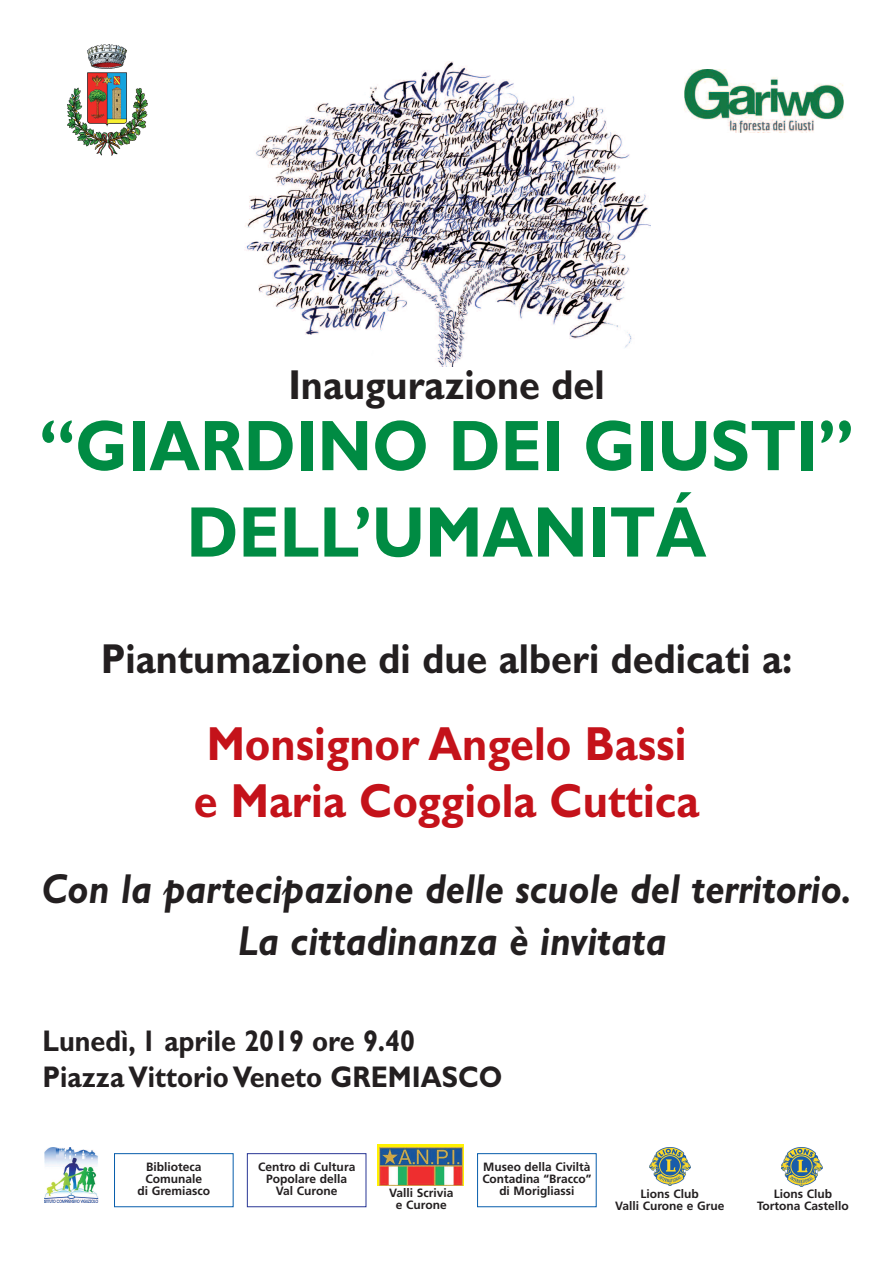
<style>
.page{position:relative;width:893px;height:1263px;background:#fff}
.page>*{position:absolute;margin:0;border:0;box-sizing:border-box;transform-origin:0 0}
.t1{font:700 72px/86.4px "Gill Sans";color:#008b43;text-align:center;scale:.9 1}
.t2{font:700 48px/57.6px "Gill Sans";color:#c4121a;scale:.9 1}
.t3{font:italic 700 42px/51.9px "Gill Sans";color:#231f20;text-align:center;scale:.9 1}
.t4{font:700 42px "Gill Sans";color:#231f20;scale:.9 1}
.t5{font:700 30px/36px "Gill Sans";color:#231f20;scale:.9 1}
.t6{font:700 12px/12px "Frutiger";color:#231f20;text-align:center}
</style>
<div class="page">
<div style="left:114px;top:1153px;width:119px;height:54px;border:1px solid #075dac"></div>
<div style="left:247px;top:1153px;width:119px;height:54px;border:1px solid #293795"></div>
<div style="left:477px;top:1153px;width:119px;height:54px;border:1px solid #075dac"></div>
<img style="left:68px;top:45px;width:80px;height:110px">
<div style="left:377px;top:1144px;width:87px;height:42px;background:linear-gradient(to right,#fff101,#fff101)"></div>
<img style="left:379px;top:1147px;width:83px;height:38px">
<img style="left:782px;top:1147px;width:40px;height:39px">
<img style="left:649px;top:1147px;width:41px;height:39px">
<div style="left:43px;top:1147px;width:59px;height:60px;background:linear-gradient(to right,#fff,#fff)"></div>
<img style="left:45px;top:1147px;width:53px;height:55px">
<img style="left:684px;top:69px;width:160px;height:64px">
<img style="left:245px;top:62px;width:405px;height:305px">
<h3 class="t4" style="left:288px;top:369px;width:353px">Inaugurazione del</h3>
<h1 class="t1" style="left:39px;top:409px;width:908px">“GIARDINO DEI GIUSTI”<br>DELL’UMANITÁ</h1>
<h3 class="t4" style="left:101px;top:643px;width:770px">Piantumazione di due alberi dedicati a:</h3>
<h2 class="t2" style="left:194px;top:719px;width:563px">Monsignor Angelo Bassi e Maria Coggiola Cuttica</h2>
<h3 class="t3" style="left:41px;top:867px;width:902px">Con la partecipazione delle scuole del territorio.<br>La cittadinanza è invitata</h3>
<h3 class="t5" style="left:43px;top:1025px;width:513px">Lunedì, 1 aprile 2019 ore 9.40<br>Piazza Vittorio Veneto GREMIASCO</h3>
<p class="t6" style="left:137px;top:1162px;width:74px">Biblioteca<br>Comunale<br>di Gremiasco</p>
<p class="t6" style="left:258px;top:1162px;width:99px">Centro di Cultura<br>Popolare della<br>Val Curone</p>
<p class="t6" style="left:389px;top:1188px;width:66px">Valli Scrivia e Curone</p>
<p class="t6" style="left:482px;top:1162px;width:111px">Museo della Civiltà<br>Contadina “Bracco” di Morigliassi</p>
<p class="t6" style="left:615px;top:1189px;width:111px">Lions Club<br>Valli Curone e Grue</p>
<p class="t6" style="left:757px;top:1189px;width:93px">Lions Club<br>Tortona Castello</p>
</div>
